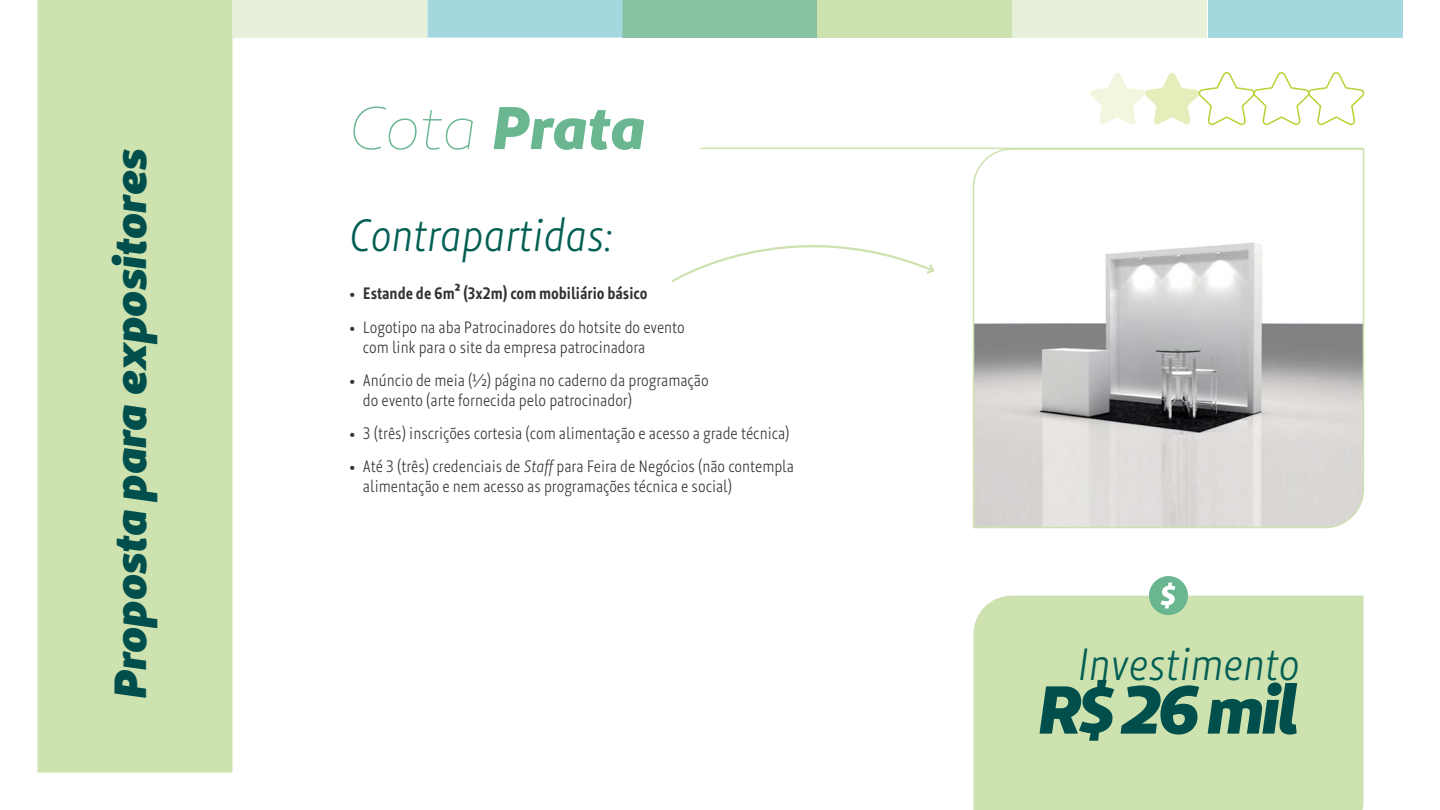
<style>
.page{position:relative;width:1440px;height:810px;background:#fff}
.page>*{position:absolute;margin:0;border:0;box-sizing:border-box;transform-origin:0 0}
.t1{font:italic 700 67.5px "Unimed Sans 2020 Extra";color:#004f4c}
.t2{font:italic 700 60px "Unimed Sans 2020 Extra";letter-spacing:-.005em;color:#69b691}
.t3{font:italic condensed 45px "Unimed Sans 2020 Book";color:#035e53}
.t4{font:italic 45px "Unimed Sans 2020 Black";color:#004f4c}
.t5{font:condensed 16.5px/19.8px "Unimed Sans 2020 Book";color:#333}
.t6{font:700 condensed 16.5px "Unimed Sans 2020 Semi";color:#333}
.s1{font-family:"Unimed Sans 2020 Light";font-weight:400}
.s2{font-style:italic}
</style>
<div class="page">
<div style="left:622px;top:0;width:195px;height:38px;background:#88c2a3"></div>
<div style="left:37px;top:0;width:195px;height:772px;background:#cee2b0"></div>
<div style="left:817px;top:0;width:195px;height:38px;background:#cee2b0"></div>
<div style="left:232px;top:0;width:195px;height:38px;background:#e7f1da"></div>
<div style="left:1012px;top:0;width:196px;height:38px;background:#e7f1da"></div>
<div style="left:428px;top:0;width:195px;height:38px;background:#a4d7de"></div>
<div style="left:1208px;top:0;width:195px;height:38px;background:#a4d7de"></div>
<div style="left:974px;top:596px;width:390px;height:214px;background:#cee2b0"></div>
<hr style="left:700px;top:148px;width:664px;height:1px;background:#cee2b0">
<svg style="left:1090px;top:72px;width:275px;height:54px"></svg>
<div style="left:1149px;top:576px;width:39px;height:39px;background:#69b691;border-radius:50%"></div>
<svg style="left:1160px;top:583px;width:15px;height:25px"></svg>
<svg style="left:671px;top:245px;width:264px;height:38px"></svg>
<svg style="left:972px;top:148px;width:393px;height:381px"></svg>
<h3 class="t4" style="left:100px;top:699px;width:552px;rotate:-90deg">Proposta para expositores</h3>
<h2 class="t2" style="left:350px;top:88px;width:297px"><span class="s1">Cota</span> Prata</h2>
<h3 class="t3" style="left:350px;top:207px;width:265px">Contrapartidas:</h3>
<p class="t6" style="left:350px;top:283px;width:300px">• Estande de 6m² (3x2m) com mobiliário básico</p>
<p class="t5" style="left:363px;top:317px;width:323px;text-indent:-13px">• Logotipo na aba Patrocinadores do hotsite do evento com link para o site da empresa patrocinadora</p>
<p class="t5" style="left:363px;top:370px;width:347px;text-indent:-13px">• Anúncio de meia (½) página no caderno da programação do evento (arte fornecida pelo patrocinador)</p>
<p class="t5" style="left:350px;top:423px;width:442px">• 3 (três) inscrições cortesia (com alimentação e acesso a grade técnica)</p>
<p class="t5" style="left:363px;top:457px;width:433px;text-indent:-13px">• Até 3 (três) credenciais de <span class="s2">Staff</span> para Feira de Negócios (não contempla alimentação e nem acesso as programações técnica e social)</p>
<h3 class="t3" style="left:1077px;top:636px;width:224px">Investimento</h3>
<h1 class="t1" style="left:1037px;top:665px;width:264px">R$ 26 mil</h1>
</div>
